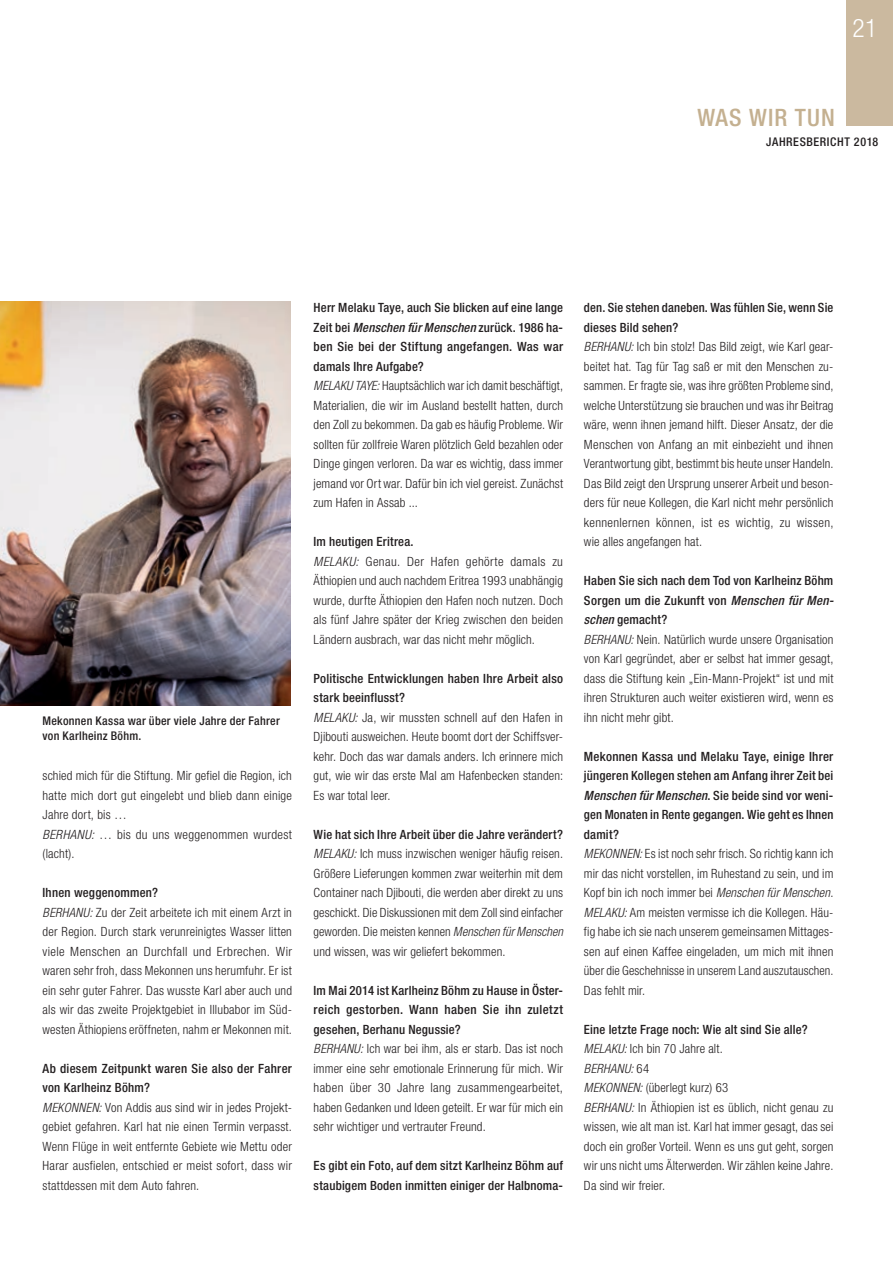
<style>
.page{position:relative;width:893px;height:1263px;background:#fff}
.page>*{position:absolute;margin:0;border:0;box-sizing:border-box;transform-origin:0 0}
.t1{font:300 condensed 25.5px "Helvetica Neue LT Std";color:#fff}
.t2{font:500 condensed 24px "Helvetica Neue LT Std";letter-spacing:.05em;color:#c4b090}
.fließ__block{font:300 condensed 12.75px/19.5px "Helvetica Neue LT Std";letter-spacing:.01em;color:#231f20;text-align:justify}
.fließ__block-2{font:500 condensed 12.75px/19.5px "Helvetica Neue LT Std";letter-spacing:.015em;color:#231f20}
.fließ__block-3{font:italic 300 condensed 12.75px "Helvetica Neue LT Std";letter-spacing:.025em;color:#231f20}
.BU{font:500 condensed 12px/15px "Helvetica Neue LT Std";letter-spacing:.025em;color:#231f20}
.BU-2{font:500 condensed 12px "Helvetica Neue LT Std";letter-spacing:.05em;color:#231f20}
.s1{font-style:italic}
.s2{font-style:normal}
</style>
<div class="page">
<img style="left:0;top:302px;width:291px;height:403px">
<div style="left:846px;top:0;width:47px;height:126px;background:#cbb99f"></div>
<h1 class="t1" style="left:853px;top:14px;width:26px">21</h1>
<h2 class="t2" style="left:697px;top:103px;width:139px">WAS WIR TUN</h2>
<p class="BU-2" style="left:766px;top:135px;width:113px">JAHRESBERICHT 2018</p>
<p class="BU" style="left:43px;top:713px;width:239px">Mekonnen Kassa war über viele Jahre der Fahrer von Karlheinz Böhm.</p>
<p class="fließ__block" style="left:43px;top:766px;width:251px">schied mich für die Stiftung. Mir gefiel die Region, ich hatte mich dort gut eingelebt und blieb dann einige Jahre dort, bis …</p>
<p class="fließ__block" style="left:43px;top:824px;width:251px"><span class="s1">BERHANU:</span> … bis du uns weggenommen wurdest (lacht).</p>
<p class="fließ__block-2" style="left:43px;top:883px;width:117px">Ihnen weggenommen?</p>
<p class="fließ__block" style="left:43px;top:902px;width:251px"><span class="s1">BERHANU:</span> Zu der Zeit arbeitete ich mit einem Arzt in der Region. Durch stark verunreinigtes Wasser litten viele Menschen an Durchfall und Erbrechen. Wir waren sehr froh, dass Mekonnen uns herumfuhr. Er ist ein sehr guter Fahrer. Das wusste Karl aber auch und als wir das zweite Projektgebiet in Illubabor im Süd&shy;westen Äthiopiens eröffneten, nahm er Mekonnen mit.</p>
<p class="fließ__block-2" style="left:43px;top:1058px;width:251px">Ab diesem Zeitpunkt waren Sie also der Fahrer von Karlheinz Böhm?</p>
<p class="fließ__block" style="left:43px;top:1097px;width:251px"><span class="s1">MEKONNEN:</span> Von Addis aus sind wir in jedes Projekt&shy;gebiet gefahren. Karl hat nie einen Termin verpasst.<br>Wenn Flüge in weit entfernte Gebiete wie Mettu oder Harar ausfielen, entschied er meist sofort, dass wir stattdessen mit dem Auto fahren.</p>
<p class="fließ__block-2" style="left:314px;top:298px;width:251px;text-align:justify">Herr Melaku Taye, auch Sie blicken auf eine lange Zeit bei <span class="s1">Menschen für Menschen</span> zurück. 1986 ha&shy;ben Sie bei der Stiftung angefangen. Was war damals Ihre Aufgabe?</p>
<p class="fließ__block" style="left:314px;top:376px;width:251px"><span class="s1">MELAKU TAYE:</span> Hauptsächlich war ich damit beschäftigt, Materialien, die wir im Ausland bestellt hatten, durch den Zoll zu bekommen. Da gab es häufig Probleme. Wir sollten für zollfreie Waren plötzlich Geld bezahlen oder Dinge gingen verloren. Da war es wichtig, dass immer jemand vor Ort war. Dafür bin ich viel gereist. Zunächst zum Hafen in Assab ...</p>
<p class="fließ__block-2" style="left:314px;top:532px;width:102px">Im heutigen Eritrea.</p>
<p class="fließ__block" style="left:314px;top:551px;width:251px"><span class="s1">MELAKU:</span> Genau. Der Hafen gehörte damals zu Äthiopien und auch nachdem Eritrea 1993 unabhängig wurde, durfte Äthiopien den Hafen noch nutzen. Doch als fünf Jahre später der Krieg zwischen den beiden Ländern ausbrach, war das nicht mehr möglich.</p>
<p class="fließ__block-2" style="left:314px;top:668px;width:251px">Politische Entwicklungen haben Ihre Arbeit also stark beeinflusst?</p>
<p class="fließ__block" style="left:314px;top:707px;width:251px"><span class="s1">MELAKU:</span> Ja, wir mussten schnell auf den Hafen in Djibouti ausweichen. Heute boomt dort der Schiffsver&shy;kehr. Doch das war damals anders. Ich erinnere mich gut, wie wir das erste Mal am Hafenbecken standen:<br>Es war total leer.</p>
<p class="fließ__block-2" style="left:314px;top:824px;width:251px">Wie hat sich Ihre Arbeit über die Jahre verändert?</p>
<p class="fließ__block" style="left:314px;top:844px;width:251px"><span class="s1">MELAKU:</span> Ich muss inzwischen weniger häufig reisen.<br>Größere Lieferungen kommen zwar weiterhin mit dem Container nach Djibouti, die werden aber direkt zu uns geschickt. Die Diskussionen mit dem Zoll sind einfacher geworden. Die meisten kennen <span class="s1">Menschen für Menschen </span>und wissen, was wir geliefert bekommen.</p>
<p class="fließ__block-2" style="left:314px;top:980px;width:251px;text-align:justify">Im Mai 2014 ist Karlheinz Böhm zu Hause in Öster&shy;reich gestorben. Wann haben Sie ihn zuletzt gesehen, Berhanu Negussie?</p>
<p class="fließ__block" style="left:314px;top:1039px;width:251px"><span class="s1">BERHANU:</span> Ich war bei ihm, als er starb. Das ist noch immer eine sehr emotionale Erinnerung für mich. Wir haben über 30 Jahre lang zusammengearbeitet, haben Gedanken und Ideen geteilt. Er war für mich ein sehr wichtiger und vertrauter Freund.</p>
<p class="fließ__block-2" style="left:314px;top:1156px;width:251px">Es gibt ein Foto, auf dem sitzt Karlheinz Böhm auf staubigem Boden inmitten einiger der Halbnoma-</p>
<p class="fließ__block-2" style="left:584px;top:298px;width:251px">den. Sie stehen daneben. Was fühlen Sie, wenn Sie dieses Bild sehen?</p>
<p class="fließ__block" style="left:584px;top:337px;width:251px"><span class="s1">BERHANU:</span> Ich bin stolz! Das Bild zeigt, wie Karl gear&shy;beitet hat. Tag für Tag saß er mit den Menschen zu&shy;sammen. Er fragte sie, was ihre größten Probleme sind, welche Unterstützung sie brauchen und was ihr Beitrag wäre, wenn ihnen jemand hilft. Dieser Ansatz, der die Menschen von Anfang an mit einbezieht und ihnen Verantwortung gibt, bestimmt bis heute unser Handeln.<br>Das Bild zeigt den Ursprung unserer Arbeit und beson&shy;ders für neue Kollegen, die Karl nicht mehr persönlich kennenlernen können, ist es wichtig, zu wissen, wie alles angefangen hat.</p>
<p class="fließ__block-2" style="left:584px;top:571px;width:251px;text-align:justify">Haben Sie sich nach dem Tod von Karlheinz Böhm Sorgen um die Zukunft von <span class="s1">Menschen für Men&shy;schen</span> gemacht?</p>
<p class="fließ__block" style="left:584px;top:629px;width:251px"><span class="s1">BERHANU:</span> Nein. Natürlich wurde unsere Organisation von Karl gegründet, aber er selbst hat immer gesagt, dass die Stiftung kein „Ein-Mann-Projekt“ ist und mit ihren Strukturen auch weiter existieren wird, wenn es ihn nicht mehr gibt.</p>
<p class="fließ__block-2" style="left:584px;top:746px;width:251px;text-align:justify">Mekonnen Kassa und Melaku Taye, einige Ihrer jüngeren Kollegen stehen am Anfang ihrer Zeit bei <span class="s1">Menschen für Menschen</span>. Sie beide sind vor weni&shy;gen Monaten in Rente gegangen. Wie geht es Ihnen damit?</p>
<p class="fließ__block" style="left:584px;top:844px;width:251px"><span class="s1">MEKONNEN:</span> Es ist noch sehr frisch. So richtig kann ich mir das nicht vorstellen, im Ruhestand zu sein, und im Kopf bin ich noch immer bei <span class="s1">Menschen für Menschen</span>.</p>
<p class="fließ__block" style="left:584px;top:902px;width:251px"><span class="s1">MELAKU:</span> Am meisten vermisse ich die Kollegen. Häu&shy;fig habe ich sie nach unserem gemeinsamen Mittages&shy;sen auf einen Kaffee eingeladen, um mich mit ihnen über die Geschehnisse in unserem Land auszutauschen.<br>Das fehlt mir.</p>
<p class="fließ__block-2" style="left:584px;top:1019px;width:225px">Eine letzte Frage noch: Wie alt sind Sie alle?</p>
<p class="fließ__block" style="left:584px;top:1039px;width:140px"><span class="s1">MELAKU:</span> Ich bin 70 Jahre alt.</p>
<p class="fließ__block-3" style="left:584px;top:1061px;width:67px">BERHANU: <span class="s2">64</span></p>
<p class="fließ__block" style="left:584px;top:1078px;width:146px"><span class="s1">MEKONNEN:</span> (überlegt kurz) 63</p>
<p class="fließ__block" style="left:584px;top:1097px;width:251px"><span class="s1">BERHANU:</span> In Äthiopien ist es üblich, nicht genau zu wissen, wie alt man ist. Karl hat immer gesagt, das sei doch ein großer Vorteil. Wenn es uns gut geht, sorgen wir uns nicht ums Älterwerden. Wir zählen keine Jahre.<br>Da sind wir freier.</p>
</div>
